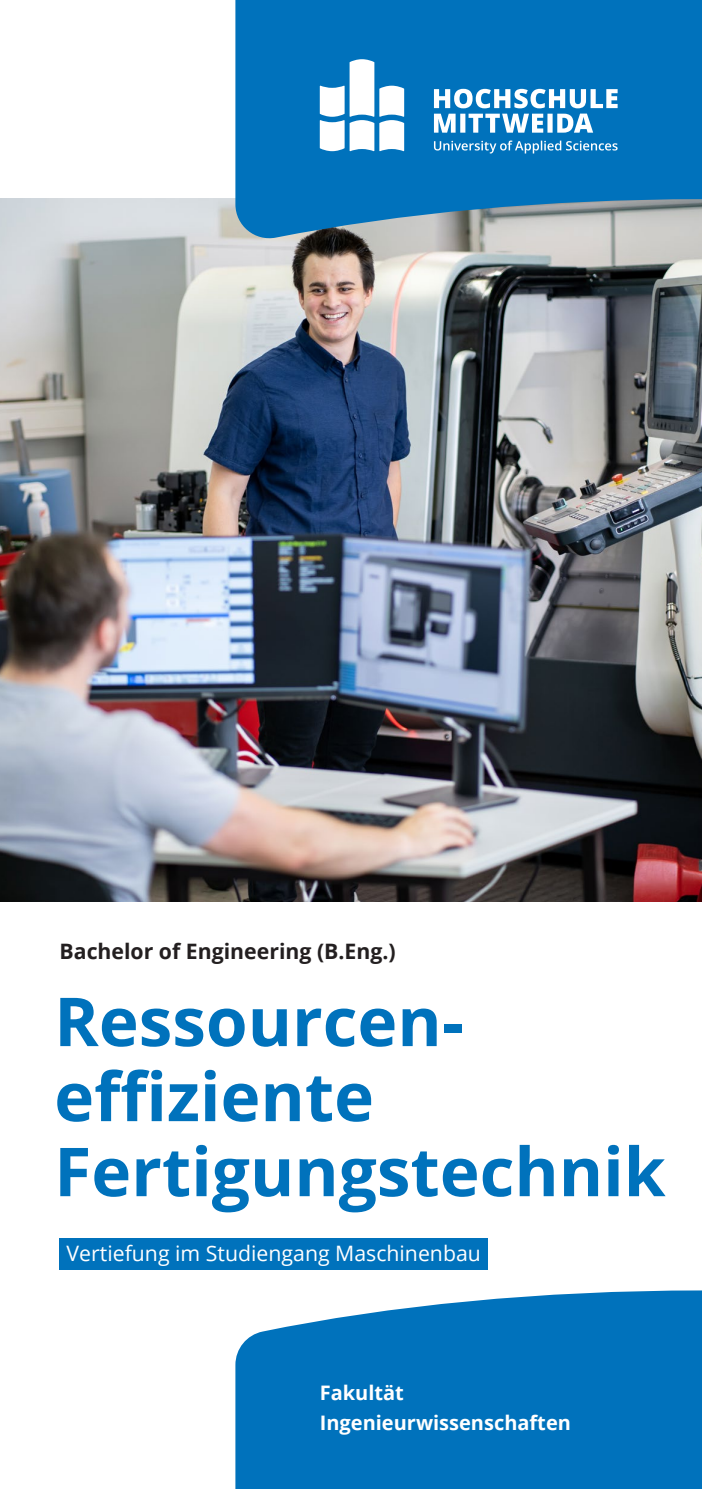
<style>
.page{position:relative;width:702px;height:1489px;background:#fff}
.page>*{position:absolute;margin:0;border:0;box-sizing:border-box;transform-origin:0 0}
.HSMW_Titel_Headline{font:700 67.5px/75px "Open Sans";color:#0072bc}
.HSMW_Fließtext_weiß{font:21.25px "Open Sans";color:#fff}
.HSMW_FT_Auszeichnung{font:700 21.25px "Open Sans";color:#231f20}
.HSMW_Struktureinheit{font:700 20px/30px "Open Sans";color:#fff}
</style>
<div class="page">
<img style="left:0;top:198px;width:702px;height:703px">
<svg style="left:235px;top:0;width:467px;height:238px;background:#1579ba"></svg>
<svg style="left:235px;top:1290px;width:467px;height:198px;background:#147dc1"></svg>
<svg style="left:320px;top:59px;width:84px;height:92px"></svg>
<svg style="left:434px;top:89px;width:183px;height:19px"></svg>
<svg style="left:434px;top:114px;width:159px;height:19px"></svg>
<svg style="left:434px;top:140px;width:183px;height:13px;background:#3e94cc"></svg>
<div style="left:60px;top:1237px;width:428px;height:32px;background:#0072bc"></div>
<p class="HSMW_FT_Auszeichnung" style="left:60px;top:936px;width:337px">Bachelor of Engineering (B.Eng.)</p>
<p class="HSMW_Titel_Headline" style="left:54px;top:982px;width:613px">Ressourcen&shy;effiziente<br>Fertigungstechnik</p>
<p class="HSMW_Fließtext_weiß" style="left:67px;top:1238px;width:416px">Vertiefung im Studiengang Maschinenbau</p>
<p class="HSMW_Struktureinheit" style="left:320px;top:1376px;width:253px">Fakultät<br>Ingenieurwissenschaften</p>
</div>
